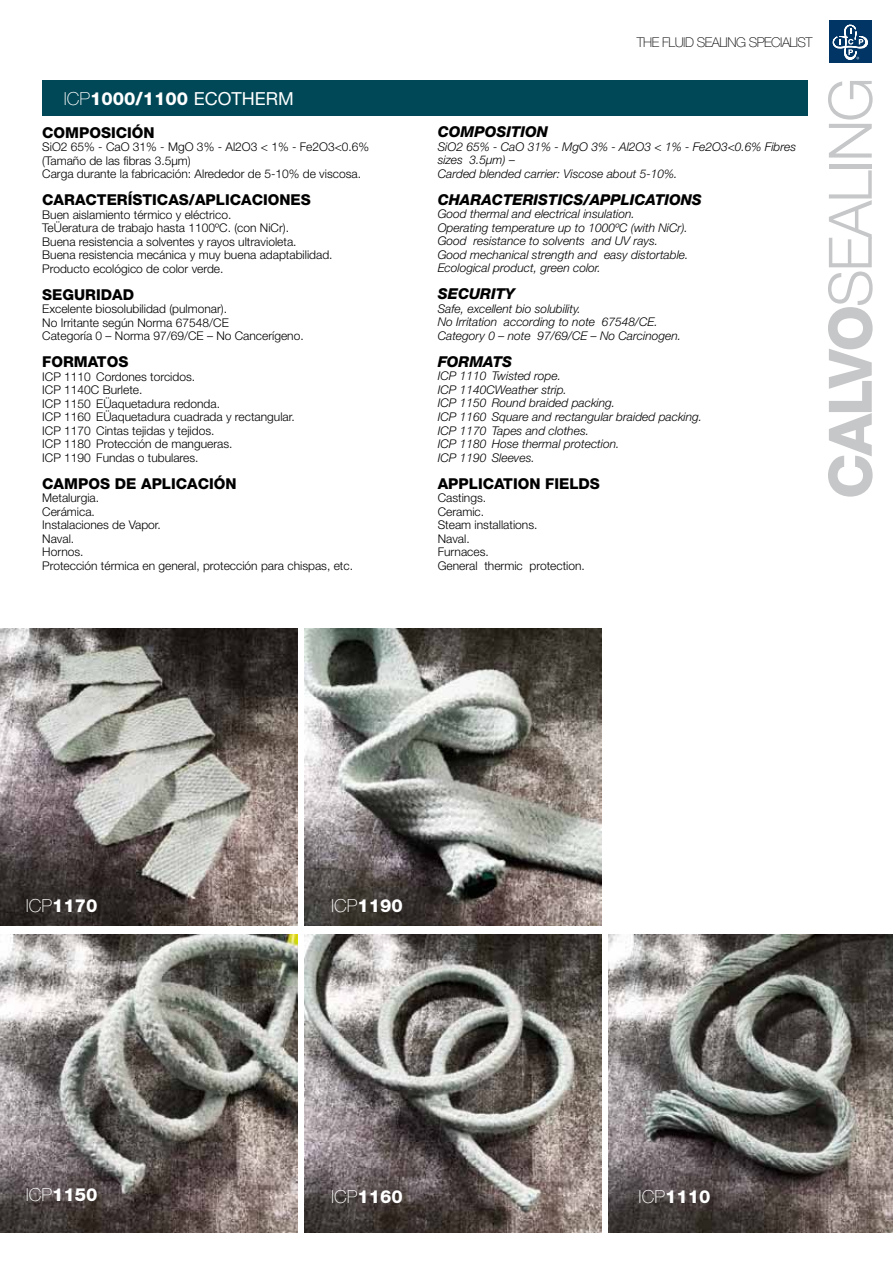
<style>
.page{position:relative;width:893px;height:1263px;background:#fff}
.page>*{position:absolute;margin:0;border:0;box-sizing:border-box;transform-origin:0 0}
.t1{font:300 60px "Helvetica Neue";letter-spacing:-.04em;color:#c6c7c8}
.t2{font:800 18px "Helvetica Neue";color:#fff}
.t3{font:800 15px "Helvetica Neue";color:#000}
.t4{font:italic 800 15px "Helvetica Neue";color:#000}
.t5{font:100 13.5px "Helvetica Neue";letter-spacing:-.04em;color:#000}
.t6{font:300 12px/13.5px "Helvetica Neue";color:#000}
.t7{font:italic 300 12px/13.5px "Helvetica Neue";color:#000}
.s1{font-weight:100}
.s2{font-weight:400}
.s3{font-weight:800}
</style>
<div class="page">
<div style="left:42px;top:81px;width:766px;height:35px;background:#004857"></div>
<img style="left:0;top:934px;width:298px;height:298px">
<img style="left:608px;top:934px;width:285px;height:298px">
<img style="left:304px;top:934px;width:298px;height:298px">
<img style="left:304px;top:628px;width:298px;height:298px">
<img style="left:0;top:628px;width:298px;height:298px">
<div style="left:829px;top:20px;width:43px;height:43px;background:#003566"></div>
<svg style="left:832px;top:24px;width:36px;height:36px"></svg>
<h2 class="t2" style="left:64px;top:88px;width:232px"><span class="s1">ICP</span>1000/1100 <span class="s2">ECOTHERM</span></h2>
<p class="t3" style="left:42px;top:124px;width:114px">COMPOSICIÓN</p>
<p class="t6" style="left:42px;top:140px;width:328px">SiO2 65% - CaO 31% - MgO 3% - Al2O3 &lt; 1% - Fe2O3&lt;0.6% (Tamaño de las fibras 3.5µm)<br>Carga durante la fabricación: Alrededor de 5-10% de viscosa.</p>
<p class="t3" style="left:42px;top:191px;width:270px">CARACTERÍSTICAS/APLICACIONES</p>
<p class="t6" style="left:42px;top:208px;width:292px">Buen aislamiento térmico y eléctrico.<br>Temperatura de trabajo hasta 1100ºC. (con NiCr).<br>Buena resistencia a solventes y rayos ultravioleta.<br>Buena resistencia mecánica y muy buena adaptabilidad.<br>Producto ecológico de color verde.</p>
<p class="t3" style="left:42px;top:286px;width:93px">SEGURIDAD</p>
<p class="t6" style="left:42px;top:302px;width:263px">Excelente biosolubilidad (pulmonar).<br>No Irritante según Norma 67548/CE<br>Categoría 0 – Norma 97/69/CE – No Cancerígeno.</p>
<p class="t3" style="left:42px;top:353px;width:88px">FORMATOS</p>
<p class="t6" style="left:42px;top:370px;width:254px">ICP 1110 Cordones torcidos.<br>ICP 1140C Burlete.<br>ICP 1150 Empaquetadura redonda.<br>ICP 1160 Empaquetadura cuadrada y rectangular.<br>ICP 1170 Cintas tejidas y tejidos.<br>ICP 1180 Protección de mangueras.<br>ICP 1190 Fundas o tubulares.</p>
<p class="t3" style="left:42px;top:475px;width:196px">CAMPOS DE APLICACIÓN</p>
<p class="t6" style="left:42px;top:491px;width:312px">Metalurgia.<br>Cerámica.<br>Instalaciones de Vapor.<br>Naval.<br>Hornos.<br>Protección térmica en general, protección para chispas, etc.</p>
<p class="t5" style="left:637px;top:34px;width:177px">THE FLUID SEALING SPECIALIST</p>
<p class="t4" style="left:438px;top:123px;width:112px">COMPOSITION</p>
<p class="t7" style="left:438px;top:140px;width:360px">SiO2 65% - CaO 31% - MgO 3% - Al2O3 &lt; 1% - Fe2O3&lt;0.6% Fibres sizes 3.5µm) –<br>Carded blended carrier: Viscose about 5-10%.</p>
<p class="t4" style="left:438px;top:191px;width:266px">CHARACTERISTICS/APPLICATIONS</p>
<p class="t7" style="left:438px;top:207px;width:252px">Good thermal and electrical insulation.<br>Operating temperature up to 1000ºC (with NiCr).<br>Good resistance to solvents and UV rays.<br>Good mechanical strength and easy distortable.<br>Ecological product, green color.</p>
<p class="t4" style="left:438px;top:285px;width:79px">SECURITY</p>
<p class="t7" style="left:438px;top:302px;width:245px">Safe, excellent bio solubility.<br>No Irritation according to note 67548/CE.<br>Category 0 – note 97/69/CE – No Carcinogen.</p>
<p class="t4" style="left:438px;top:353px;width:76px">FORMATS</p>
<p class="t7" style="left:438px;top:369px;width:266px">ICP 1110 Twisted rope.<br>ICP 1140CWeather strip.<br>ICP 1150 Round braided packing.<br>ICP 1160 Square and rectangular braided packing.<br>ICP 1170 Tapes and clothes.<br>ICP 1180 Hose thermal protection.<br>ICP 1190 Sleeves.</p>
<p class="t3" style="left:438px;top:474px;width:164px">APPLICATION FIELDS</p>
<p class="t6" style="left:438px;top:491px;width:149px">Castings.<br>Ceramic.<br>Steam installations.<br>Naval.<br>Furnaces.<br>General thermic protection.</p>
<h1 class="t1" style="left:814px;top:499px;width:423px;rotate:-90deg"><span class="s3">CALVO</span>SEALING</h1>
<h2 class="t2" style="left:26px;top:895px;width:73px"><span class="s1">ICP</span>1170</h2>
<h2 class="t2" style="left:331px;top:895px;width:73px"><span class="s1">ICP</span>1190</h2>
<h2 class="t2" style="left:26px;top:1184px;width:73px"><span class="s1">ICP</span>1150</h2>
<h2 class="t2" style="left:331px;top:1185px;width:73px"><span class="s1">ICP</span>1160</h2>
<h2 class="t2" style="left:639px;top:1185px;width:73px"><span class="s1">ICP</span>1110</h2>
</div>
